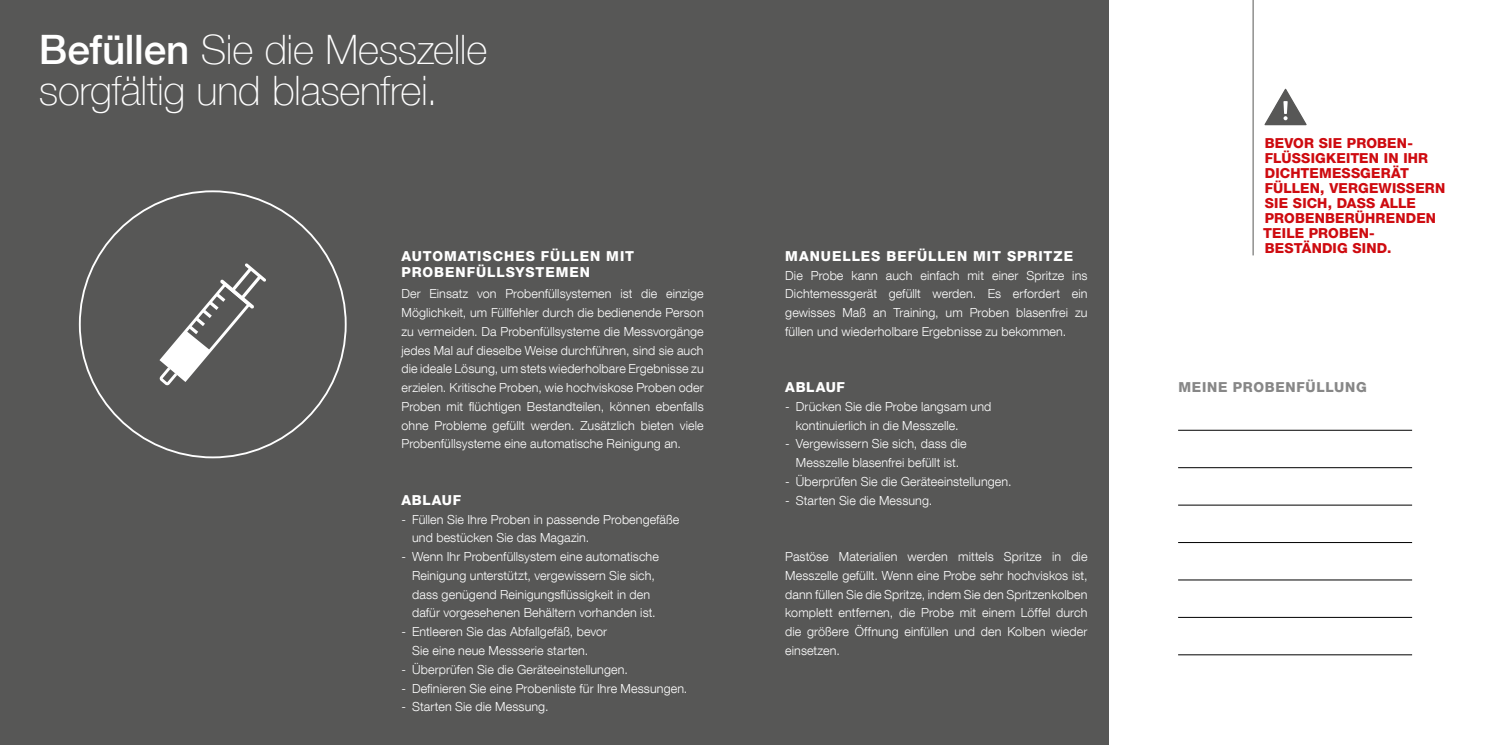
<style>
.page{position:relative;width:1489px;height:745px;background:#fff}
.page>*{position:absolute;margin:0;border:0;box-sizing:border-box;transform-origin:0 0}
.t1{font:100 40.5px/40.5px "Helvetica Neue LT Com";letter-spacing:-.01em;color:#fff}
.t2{font:800 13.75px/15px "Helvetica Neue LT Com";letter-spacing:.01em;color:#ce0b10}
.t3{font:800 13.75px/16.5px "Helvetica Neue LT Com";letter-spacing:.07em;color:#fff}
.t4{font:800 13.75px "Helvetica Neue LT Com";letter-spacing:.05em;color:#878787}
.t5{font:300 12.5px/18.8px "Helvetica Neue LT Com";letter-spacing:.01em;color:#fff;text-align:justify}
.s1{font-weight:500}
</style>
<div class="page">
<div style="left:0;top:0;width:1108px;height:744px;background:#575756"></div>
<svg style="left:1264px;top:88px;width:43px;height:38px"></svg>
<hr style="left:1252px;top:0;width:1px;height:255px;background:#575756">
<hr style="left:1177px;top:430px;width:234px;height:1px;background:#000">
<hr style="left:1177px;top:467px;width:234px;height:1px;background:#000">
<hr style="left:1177px;top:504px;width:234px;height:1px;background:#000">
<hr style="left:1177px;top:542px;width:234px;height:1px;background:#000">
<hr style="left:1177px;top:579px;width:234px;height:1px;background:#000">
<hr style="left:1177px;top:616px;width:234px;height:1px;background:#000">
<hr style="left:1177px;top:654px;width:234px;height:1px;background:#000">
<svg style="left:159px;top:263px;width:107px;height:122px"></svg>
<h1 class="t1" style="left:39px;top:29px;width:450px"><span class="s1">Befüllen</span> Sie die Messzelle sorgfältig und blasenfrei.</h1>
<p class="t3" style="left:401px;top:247px;width:234px">AUTOMATISCHES FÜLLEN MIT<br>PROBENFÜLLSYSTEMEN</p>
<p class="t5" style="left:401px;top:284px;width:304px">Der Einsatz von Probenfüllsystemen ist die einzige Möglichkeit, um Füllfehler durch die bedienende Person zu vermeiden. Da Probenfüllsysteme die Messvorgänge jedes Mal auf dieselbe Weise durchführen, sind sie auch die ideale Lösung, um stets wiederholbare Ergebnisse zu erzielen. Kritische Proben, wie hochviskose Proben oder Proben mit flüchtigen Bestandteilen, können ebenfalls ohne Probleme gefüllt werden. Zusätzlich bieten viele Probenfüllsysteme eine automatische Reinigung an.</p>
<p class="t3" style="left:401px;top:491px;width:61px">ABLAUF</p>
<p class="t5" style="left:412px;top:509px;width:269px;text-indent:-11px">- Füllen Sie Ihre Proben in passende Probengefäße und bestücken Sie das Magazin.</p>
<p class="t5" style="left:401px;top:546px;width:259px;text-align:center">- Wenn Ihr Probenfüllsystem eine automatische Reinigung unterstützt, vergewissern Sie sich, dass genügend Reinigungsflüssigkeit in den dafür vorgesehenen Behältern vorhanden ist.</p>
<p class="t5" style="left:412px;top:621px;width:196px;text-indent:-11px">- Entleeren Sie das Abfallgefäß, bevor<br>Sie eine neue Messserie starten.</p>
<p class="t5" style="left:401px;top:659px;width:228px">- Überprüfen Sie die Geräteeinstellungen.</p>
<p class="t5" style="left:401px;top:678px;width:287px">- Definieren Sie eine Probenliste für Ihre Messungen.</p>
<p class="t5" style="left:401px;top:696px;width:148px">- Starten Sie die Messung.</p>
<p class="t3" style="left:785px;top:247px;width:289px">MANUELLES BEFÜLLEN MIT SPRITZE</p>
<p class="t5" style="left:785px;top:265px;width:304px">Die Probe kann auch einfach mit einer Spritze ins Dichtemessgerät gefüllt werden. Es erfordert ein gewisses Maß an Training, um Proben blasenfrei zu füllen und wiederholbare Ergebnisse zu bekommen.</p>
<p class="t3" style="left:785px;top:379px;width:61px">ABLAUF</p>
<p class="t5" style="left:795px;top:396px;width:197px;text-indent:-11px">- Drücken Sie die Probe langsam und kontinuierlich in die Messzelle.</p>
<p class="t5" style="left:785px;top:434px;width:183px;text-align:center">- Vergewissern Sie sich, dass die<br>Messzelle blasenfrei befüllt ist.</p>
<p class="t5" style="left:785px;top:471px;width:228px">- Überprüfen Sie die Geräteeinstellungen.</p>
<p class="t5" style="left:785px;top:490px;width:148px">- Starten Sie die Messung.</p>
<p class="t5" style="left:785px;top:546px;width:304px">Pastöse Materialien werden mittels Spritze in die Messzelle gefüllt. Wenn eine Probe sehr hochviskos ist, dann füllen Sie die Spritze, indem Sie den Spritzenkolben komplett entfernen, die Probe mit einem Löffel durch die größere Öffnung einfüllen und den Kolben wieder einsetzen.</p>
<p class="t2" style="left:1263px;top:136px;width:183px">BEVOR SIE PROBEN-<br>FLÜSSIGKEITEN IN IHR<br>DICHTEMESSGERÄT<br>FÜLLEN, VERGEWISSERN<br>SIE SICH, DASS ALLE<br>PROBENBERÜHRENDEN<br>TEILE PROBEN-<br>BESTÄNDIG SIND.</p>
<p class="t4" style="left:1178px;top:379px;width:190px">MEINE PROBENFÜLLUNG</p>
</div>
